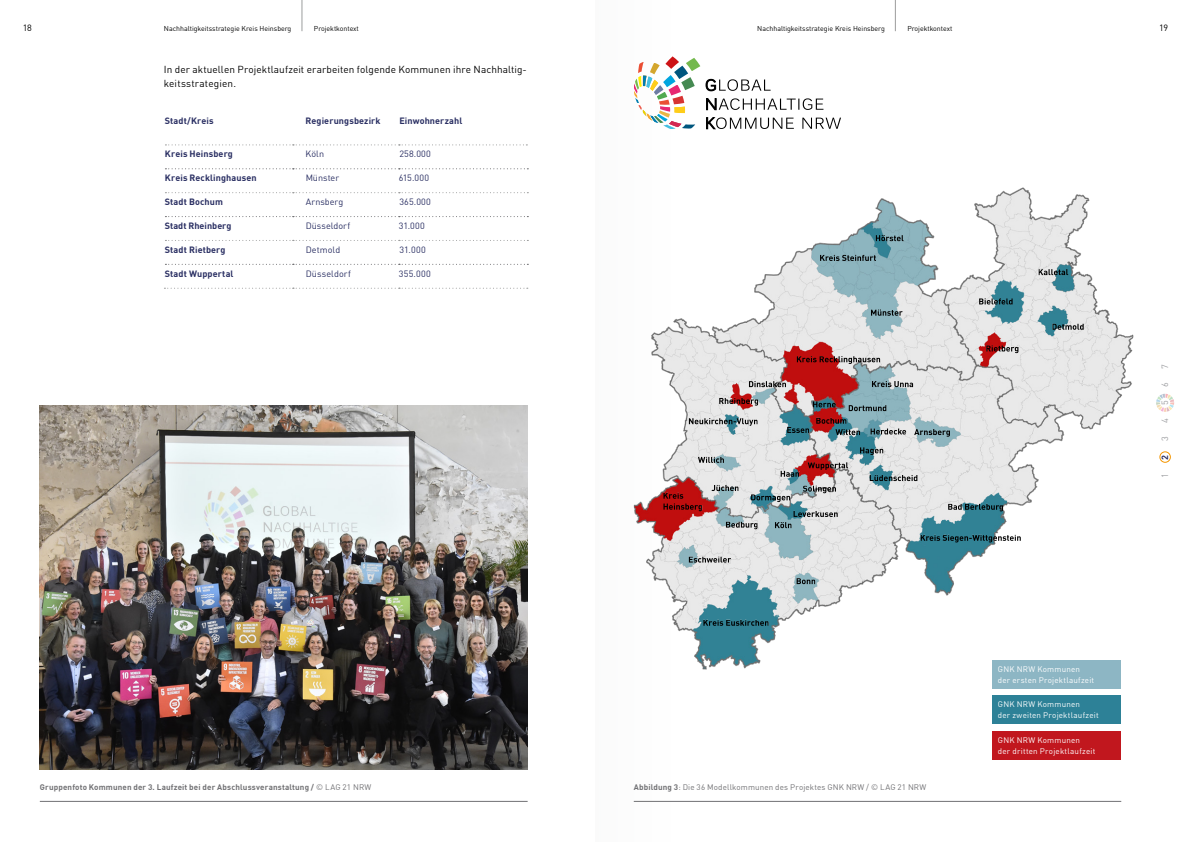
<style>
.page{position:relative;width:1191px;height:842px;background:#fff}
.page>*{position:absolute;margin:0;border:0;box-sizing:border-box;transform-origin:0 0}
.t1{font:10px/14px "DIN Offc";letter-spacing:.005em;color:#000}
.t2{font:700 9px "DIN Offc";letter-spacing:.015em;color:#292e62}
.t3{font:9px "DIN Offc";letter-spacing:.01em;color:#292e62}
.t4{font:9px "DIN Offc";color:#9e9fa2}
.t5{font:9px "DIN Offc";color:#000}
.t6{font:8px/11px "DIN Offc";letter-spacing:.025em;color:#fff}
.t7{font:700 8px "DIN Offc";letter-spacing:.02em;color:#717174}
.t8{font:8px "DIN Offc";letter-spacing:.015em;color:#717174}
.t9{font:7px "DIN Offc";color:#000}
.s1{font-weight:400}
.s2{font-weight:700}
</style>
<div class="page">
<img style="left:634px;top:187px;width:499px;height:482px">
<hr style="left:634px;top:801px;width:487px;height:1px;background:#717174">
<hr style="left:40px;top:801px;width:487px;height:1px;background:#717174">
<div style="left:992px;top:661px;width:129px;height:28px;background:#8db6c4"></div>
<div style="left:992px;top:696px;width:129px;height:28px;background:#2d8197"></div>
<div style="left:992px;top:731px;width:129px;height:28px;background:#c1171e"></div>
<svg style="left:634px;top:56px;width:207px;height:73px"></svg>
<svg style="left:164px;top:144px;width:364px;height:145px"></svg>
<img style="left:40px;top:405px;width:487px;height:364px">
<div style="left:1159px;top:451px;width:11px;height:12px;border:1px solid #f49600;border-radius:50%"></div>
<svg style="left:1156px;top:394px;width:18px;height:18px"></svg>
<hr style="left:895px;top:0;width:1px;height:31px;background:#9c9d9d">
<hr style="left:302px;top:0;width:1px;height:31px;background:#9c9d9d">
<p class="t5" style="left:23px;top:22px;width:11px">18</p>
<p class="t9" style="left:164px;top:24px;width:129px">Nachhaltigkeitsstrategie Kreis Heinsberg</p>
<p class="t9" style="left:314px;top:24px;width:46px">Projektkontext</p>
<p class="t9" style="left:757px;top:24px;width:129px">Nachhaltigkeitsstrategie Kreis Heinsberg</p>
<p class="t9" style="left:907px;top:24px;width:46px">Projektkontext</p>
<p class="t5" style="left:1159px;top:22px;width:11px">19</p>
<p class="t1" style="left:164px;top:63px;width:364px">In der aktuellen Projektlaufzeit erarbeiten folgende Kommunen ihre Nachhaltig&shy;keitsstrategien.</p>
<p class="t2" style="left:165px;top:115px;width:50px">Stadt/Kreis</p>
<p class="t2" style="left:306px;top:115px;width:77px">Regierungsbezirk</p>
<p class="t2" style="left:399px;top:115px;width:64px">Einwohnerzahl</p>
<p class="t2" style="left:165px;top:148px;width:70px">Kreis Heinsberg</p>
<p class="t3" style="left:306px;top:149px;width:20px">Köln</p>
<p class="t3" style="left:399px;top:149px;width:33px">258.000</p>
<p class="t2" style="left:165px;top:172px;width:93px">Kreis Recklinghausen</p>
<p class="t3" style="left:306px;top:172px;width:35px">Münster</p>
<p class="t3" style="left:399px;top:172px;width:32px">615.000</p>
<p class="t2" style="left:165px;top:196px;width:60px">Stadt Bochum</p>
<p class="t3" style="left:306px;top:196px;width:39px">Arnsberg</p>
<p class="t3" style="left:399px;top:196px;width:33px">365.000</p>
<p class="t2" style="left:165px;top:220px;width:68px">Stadt Rheinberg</p>
<p class="t3" style="left:306px;top:220px;width:46px">Düsseldorf</p>
<p class="t3" style="left:399px;top:220px;width:27px">31.000</p>
<p class="t2" style="left:165px;top:244px;width:62px">Stadt Rietberg</p>
<p class="t3" style="left:306px;top:244px;width:36px">Detmold</p>
<p class="t3" style="left:399px;top:244px;width:28px">31.000</p>
<p class="t2" style="left:165px;top:268px;width:70px">Stadt Wuppertal</p>
<p class="t3" style="left:306px;top:268px;width:47px">Düsseldorf</p>
<p class="t3" style="left:399px;top:268px;width:34px">355.000</p>
<p class="t4" style="left:1159px;top:369px;width:6px;rotate:-90deg">7</p>
<p class="t4" style="left:1159px;top:387px;width:6px;rotate:-90deg">6</p>
<p class="t4" style="left:1159px;top:405px;width:6px;rotate:-90deg">5</p>
<p class="t4" style="left:1159px;top:423px;width:6px;rotate:-90deg">4</p>
<p class="t4" style="left:1159px;top:441px;width:6px;rotate:-90deg">3</p>
<p class="t2" style="left:1159px;top:460px;width:6px;rotate:-90deg">2</p>
<p class="t4" style="left:1159px;top:478px;width:6px;rotate:-90deg">1</p>
<p class="t7" style="left:40px;top:781px;width:333px">Gruppenfoto Kommunen der 3. Laufzeit bei der Abschlussveranstaltung / <span class="s1">© LAG 21 NRW</span></p>
<p class="t8" style="left:634px;top:782px;width:294px"><span class="s2">Abbildung 3</span>: Die 36 Modellkommunen des Projektes GNK NRW / © LAG 21 NRW</p>
<p class="t6" style="left:998px;top:664px;width:98px">GNK NRW Kommunen der ersten Projektlaufzeit</p>
<p class="t6" style="left:998px;top:699px;width:102px">GNK NRW Kommunen<br>der zweiten Projektlaufzeit</p>
<p class="t6" style="left:998px;top:734px;width:99px">GNK NRW Kommunen<br>der dritten Projektlaufzeit</p>
</div>
